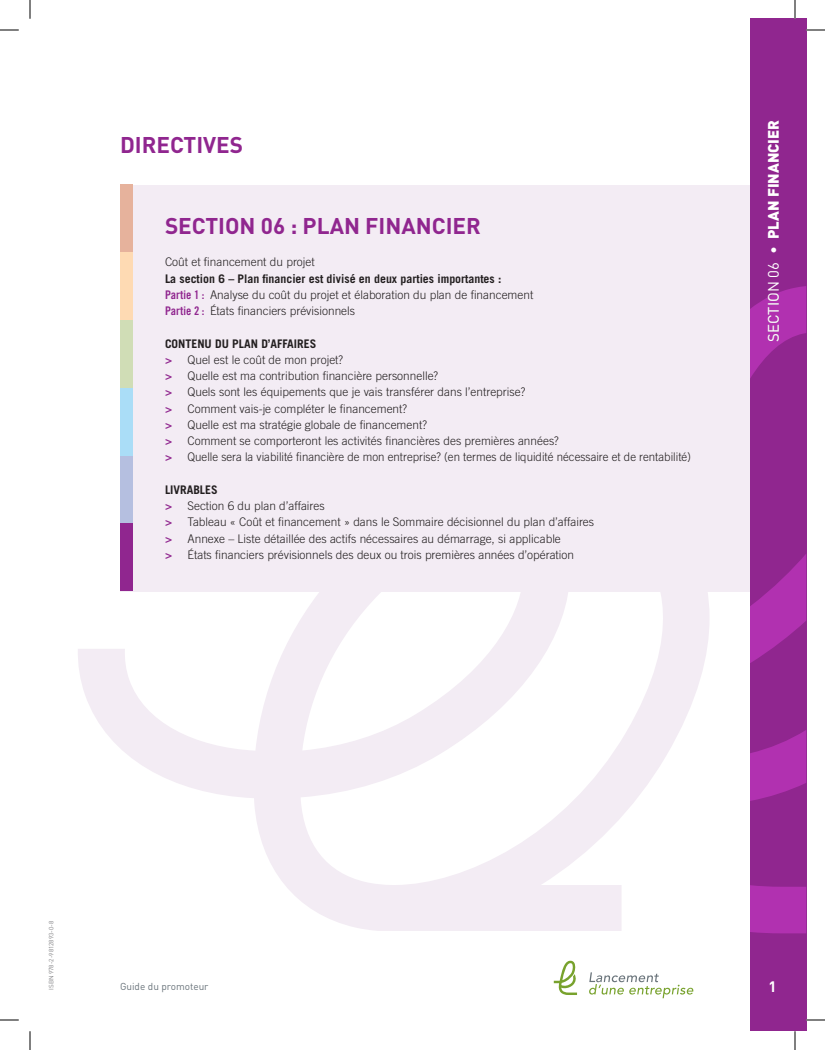
<style>
.page{position:relative;width:825px;height:1050px;background:#fff}
.page>*{position:absolute;margin:0;border:0;box-sizing:border-box;transform-origin:0 0}
.t1{font:700 22.5px "DIN";color:#90268f}
.t2{font:900 15px "DIN";color:#fff}
.t3{font:700 15px "DIN";color:#fff}
.t4{font:300 11.88px "Trade Gothic LT Std";color:#231f20}
.t5{font:700 11.88px "Trade Gothic LT Std";color:#231f20}
.t6{font:10px "DIN";color:#6a747b}
.t7{font:6.25px "DIN";color:#808083}
.s1{font-family:"Trade Gothic LT Std Bd Cn 20";font-weight:400;color:#90268f}
.s2{font-weight:400}
</style>
<div class="page">
<div style="left:750px;top:19px;width:56px;height:1012px;background:#90268f"></div>
<svg style="left:750px;top:286px;width:56px;height:647px"></svg>
<svg style="left:589px;top:972px;width:105px;height:26px"></svg>
<svg style="left:554px;top:960px;width:23px;height:35px"></svg>
<svg style="left:78px;top:591px;width:632px;height:340px"></svg>
<div style="left:120px;top:185px;width:630px;height:406px;background:#f3ecf4"></div>
<div style="left:120px;top:184px;width:13px;height:68px;background:#e6b29c"></div>
<div style="left:120px;top:252px;width:13px;height:68px;background:#fedab3"></div>
<div style="left:120px;top:320px;width:13px;height:68px;background:#d0ddb6"></div>
<div style="left:120px;top:388px;width:13px;height:68px;background:#aaddf7"></div>
<div style="left:120px;top:456px;width:13px;height:67px;background:#b5bfe0"></div>
<div style="left:120px;top:523px;width:13px;height:68px;background:#90268f"></div>
<svg style="left:0;top:29px;width:19px;height:2px"></svg>
<svg style="left:806px;top:29px;width:19px;height:2px"></svg>
<svg style="left:0;top:1019px;width:19px;height:2px"></svg>
<svg style="left:806px;top:1019px;width:19px;height:2px"></svg>
<svg style="left:29px;top:0;width:2px;height:19px"></svg>
<svg style="left:29px;top:1031px;width:2px;height:19px"></svg>
<svg style="left:794px;top:0;width:2px;height:19px"></svg>
<svg style="left:794px;top:1031px;width:2px;height:19px"></svg>
<p class="t1" style="left:120px;top:130px;width:125px">DIRECTIVES</p>
<p class="t1" style="left:165px;top:211px;width:317px">SECTION 06 : PLAN FINANCIER</p>
<p class="t4" style="left:165px;top:255px;width:151px">Coût et financement du projet</p>
<p class="t5" style="left:165px;top:271px;width:338px">La section 6 – Plan financier est divisé en deux parties importantes :</p>
<p class="t4" style="left:165px;top:287px;width:370px"><span class="s1">Partie 1 :</span> Analyse du coût du projet et élaboration du plan de financement</p>
<p class="t4" style="left:165px;top:304px;width:192px"><span class="s1">Partie 2 :</span> États financiers prévisionnels</p>
<p class="t5" style="left:165px;top:336px;width:153px">CONTENU DU PLAN D’AFFAIRES</p>
<p class="t4" style="left:165px;top:352px;width:180px"><span class="s1">&gt;</span> Quel est le coût de mon projet?</p>
<p class="t4" style="left:165px;top:369px;width:275px"><span class="s1">&gt;</span> Quelle est ma contribution financière personnelle?</p>
<p class="t4" style="left:165px;top:385px;width:362px"><span class="s1">&gt;</span> Quels sont les équipements que je vais transférer dans l’entreprise?</p>
<p class="t4" style="left:165px;top:401px;width:244px"><span class="s1">&gt;</span> Comment vais-je compléter le financement?</p>
<p class="t4" style="left:165px;top:417px;width:264px"><span class="s1">&gt;</span> Quelle est ma stratégie globale de financement?</p>
<p class="t4" style="left:165px;top:434px;width:395px"><span class="s1">&gt;</span> Comment se comporteront les activités financières des premières années?</p>
<p class="t4" style="left:165px;top:450px;width:528px"><span class="s1">&gt;</span> Quelle sera la viabilité financière de mon entreprise? (en termes de liquidité nécessaire et de rentabilité)</p>
<p class="t5" style="left:165px;top:482px;width:54px">LIVRABLES</p>
<p class="t4" style="left:165px;top:499px;width:161px"><span class="s1">&gt;</span> Section 6 du plan d’affaires</p>
<p class="t4" style="left:165px;top:515px;width:431px"><span class="s1">&gt;</span> Tableau « Coût et financement » dans le Sommaire décisionnel du plan d’affaires</p>
<p class="t4" style="left:165px;top:531px;width:397px"><span class="s1">&gt;</span> Annexe – Liste détaillée des actifs nécessaires au démarrage, si applicable</p>
<p class="t4" style="left:165px;top:547px;width:411px"><span class="s1">&gt;</span> États financiers prévisionnels des deux ou trois premières années d’opération</p>
<p class="t2" style="left:763px;top:342px;width:223px;rotate:-90deg"><span class="s2">SECTION 06 •</span> PLAN FINANCIER</p>
<p class="t7" style="left:47px;top:990px;width:70px;rotate:-90deg">ISBN 978-2-9812893-0-8</p>
<p class="t6" style="left:120px;top:980px;width:90px">Guide du promoteur</p>
<p class="t3" style="left:768px;top:977px;width:10px">1</p>
</div>
